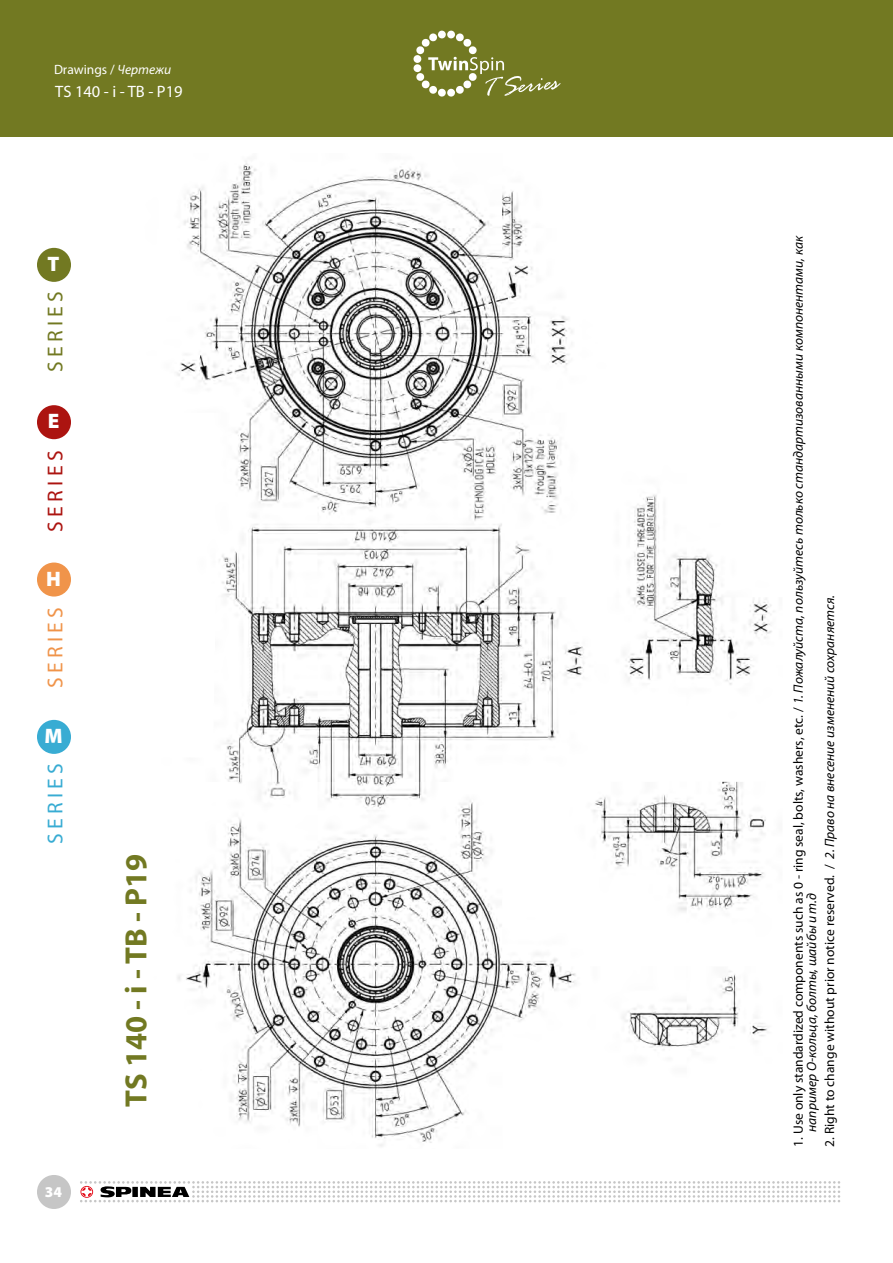
<style>
.page{position:relative;width:893px;height:1263px;background:#fff}
.page>*{position:absolute;margin:0;border:0;box-sizing:border-box;transform-origin:0 0}
.t1{font:700 30.75px "Myriad Pro";color:#727922}
.t2{font:21.6px "Myriad Pro";letter-spacing:.2em;color:#727922}
.t3{font:21.6px "Myriad Pro";letter-spacing:.2em;color:#ac1410}
.t4{font:21.6px "Myriad Pro";letter-spacing:.2em;color:#f0944a}
.t5{font:21.6px "Myriad Pro";letter-spacing:.2em;color:#38acd3}
.t6{font:900 21px "Myriad Pro";color:#fff}
.t7{font:16.5px "Myriad Pro";color:#fff}
.t8{font:900 15px "Myriad Pro";color:#fff}
.t9{font:italic 13.5px/13.5px "Myriad Pro";color:#000}
.t10{font:13.5px "Myriad Pro";color:#000}
.t11{font:13.5px "Myriad Pro";color:#fff}
.s1{font-style:italic}
.s2{font-style:normal}
</style>
<div class="page">
<img style="left:177px;top:163px;width:597px;height:984px">
<div style="left:0;top:0;width:893px;height:136px;background:#727922"></div>
<div style="left:37px;top:1175px;width:34px;height:34px;background:#c6c6c6;border-radius:50%"></div>
<svg style="left:80px;top:1181px;width:760px;height:21px"></svg>
<svg style="left:413px;top:55px;width:9px;height:8px"></svg>
<svg style="left:413px;top:64px;width:9px;height:8px"></svg>
<div style="left:447px;top:31px;width:8px;height:8px;background:#fff;border-radius:50%"></div>
<div style="left:438px;top:31px;width:8px;height:8px;background:#fff;border-radius:50%"></div>
<svg style="left:416px;top:33px;width:144px;height:63px"></svg>
<div style="left:37px;top:248px;width:34px;height:34px;background:#727922;border-radius:50%"></div>
<div style="left:37px;top:405px;width:34px;height:34px;background:#ac1410;border-radius:50%"></div>
<div style="left:37px;top:562px;width:34px;height:34px;background:#f0944a;border-radius:50%"></div>
<div style="left:37px;top:720px;width:34px;height:34px;background:#38acd3;border-radius:50%"></div>
<p class="t11" style="left:54px;top:61px;width:119px">Drawings / <span class="s1">Чертежи</span></p>
<p class="t7" style="left:55px;top:82px;width:129px">TS 140 - i - TB - P19</p>
<h3 class="t6" style="left:48px;top:252px;width:13px">T</h3>
<h2 class="t2" style="left:42px;top:372px;width:82px;rotate:-90deg">SERIES</h2>
<h3 class="t6" style="left:48px;top:409px;width:13px">E</h3>
<h2 class="t3" style="left:42px;top:532px;width:82px;rotate:-90deg">SERIES</h2>
<h3 class="t6" style="left:46px;top:567px;width:16px">H</h3>
<h2 class="t4" style="left:42px;top:688px;width:82px;rotate:-90deg">SERIES</h2>
<h3 class="t6" style="left:44px;top:724px;width:20px">M</h3>
<h2 class="t5" style="left:42px;top:844px;width:82px;rotate:-90deg">SERIES</h2>
<p class="t8" style="left:45px;top:1183px;width:19px">34</p>
<h1 class="t1" style="left:116px;top:1107px;width:254px;rotate:-90deg">TS 140 - i - TB - P19</h1>
<p class="t9" style="left:791px;top:1132px;width:897px;text-indent:-15px;rotate:-90deg"><span class="s2">1. Use only standardized components such as 0 - ring seal, bolts, washers, etc. /</span> 1. Пожалуйста, пользуйтесь только стандартизованными компонентами, как например O-кольца, болты, шайбы и т.д</p>
<p class="t10" style="left:821px;top:1147px;width:553px;rotate:-90deg">2. Right to change without prior notice reserved. / <span class="s1">2. Право на внесение изменений сохраняeтcя.</span></p>
</div>
